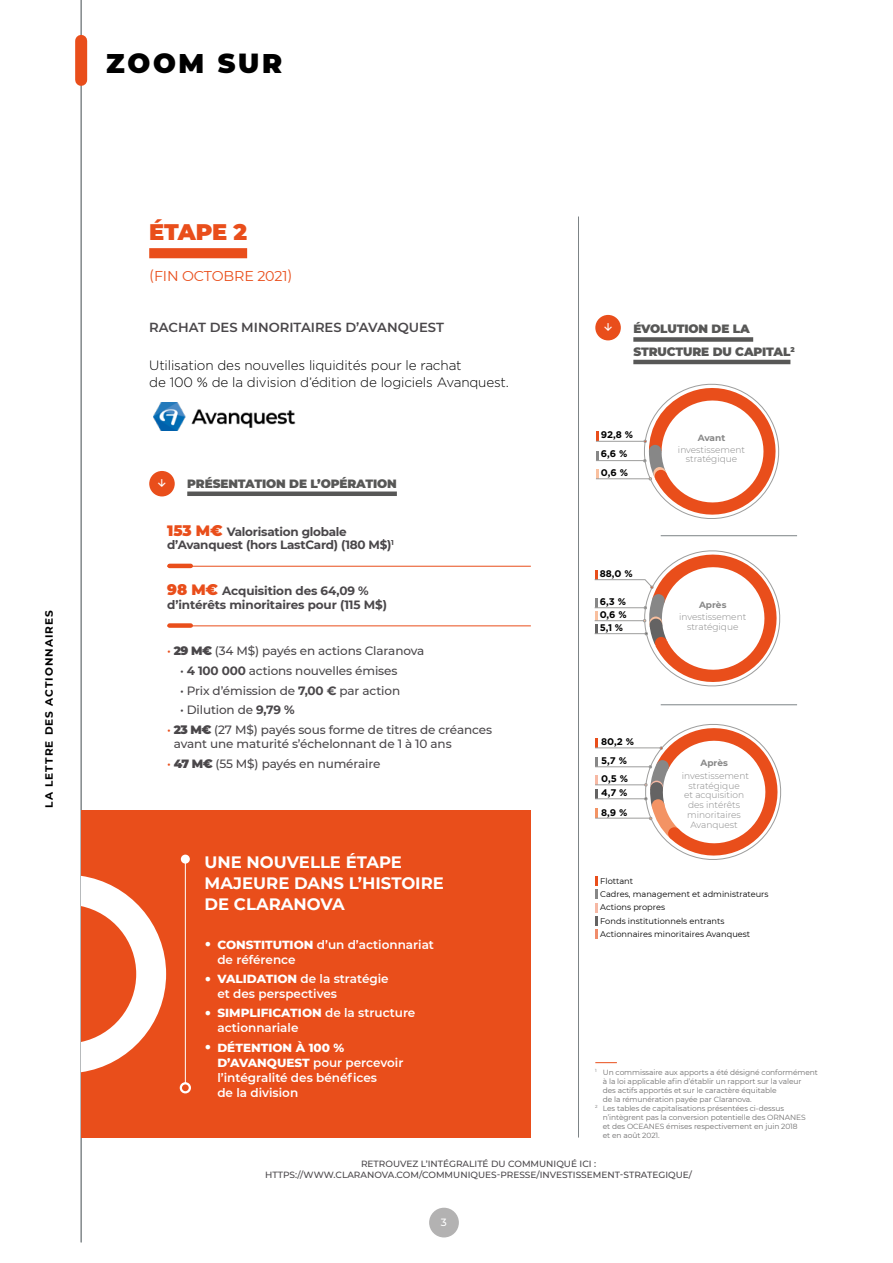
<style>
.page{position:relative;width:893px;height:1263px;background:#fff}
.page>*{position:absolute;margin:0;border:0;box-sizing:border-box;transform-origin:0 0}
.t1{font:900 27px "Montserrat";letter-spacing:.1em;color:#000}
.Rubrique{font:900 22.5px "Montserrat";letter-spacing:-.015em;color:#e94e1b}
.t2{font:700 16.5px/21px "Montserrat";color:#fff}
.Rubrique-2{font:14.25px "Montserrat";letter-spacing:-.01em;color:#e94e1b}
.Rubrique-3{font:300 13.5px/16.5px "Gotham";letter-spacing:-.01em;color:#000}
.t3{font:600 13.2px "Montserrat";color:#4a474a}
.Rubrique-4{font:500 12px/13.5px "Montserrat";letter-spacing:-.01em;color:#4a474a}
.t4{font:600 12px/15px "Montserrat";color:#fff}
.Rubrique-5{font:700 12px/13.5px "Montserrat";letter-spacing:-.02em;color:#4a474a}
.Rubrique-6{font:900 12px/22.5px "Montserrat";letter-spacing:-.01em;color:#575756}
.t5{font:700 10.5px "Montserrat";letter-spacing:.1em;color:#000}
.t6{font:10.5px "Flesh Plain";color:#fff}
.t7{font:500 10.5px "Montserrat";color:#fff}
.t8{font:700 9.6px/14px "Gotham";color:#000}
.t9{font:300 9px/9.8px "Montserrat";color:#878787;text-align:center}
.t10{font:500 9px "Montserrat";color:#4a474a}
.TC{font:8.25px "Montserrat";color:#000}
.t11{font:7.5px/9px "Montserrat";letter-spacing:-.01em;color:#706f6f}
.s1{font-weight:900;font-size:15px;color:#e94e1b}
.s2{color:#e94e1b}
.s3{font-weight:900}
.s4{font-weight:700}
.s5{font-size:21px}
.s6{font-weight:800}
</style>
<div class="page">
<div style="left:429px;top:1208px;width:30px;height:29px;background:#b3b2b2;border-radius:50%"></div>
<hr style="left:81px;top:0;width:1px;height:1242px;background:#7d8386">
<svg style="left:595px;top:757px;width:3px;height:9px"></svg>
<svg style="left:595px;top:775px;width:3px;height:23px"></svg>
<svg style="left:595px;top:808px;width:3px;height:10px"></svg>
<svg style="left:595px;top:738px;width:3px;height:9px"></svg>
<hr style="left:595px;top:784px;width:51px;height:1px;background:#9d9d9c">
<hr style="left:595px;top:798px;width:51px;height:1px;background:#9d9d9c">
<hr style="left:595px;top:766px;width:55px;height:1px;background:#9d9d9c">
<hr style="left:595px;top:747px;width:66px;height:1px;background:#9d9d9c">
<hr style="left:595px;top:818px;width:56px;height:1px;background:#9d9d9c">
<svg style="left:636px;top:724px;width:146px;height:136px"></svg>
<hr style="left:578px;top:216px;width:1px;height:921px;background:#7d8386">
<div style="left:75px;top:41px;width:12px;height:39px;background:#e94e1b"></div>
<div style="left:81px;top:810px;width:450px;height:327px;background:#e94e1b"></div>
<hr style="left:185px;top:859px;width:1px;height:224px;background:#fff">
<div style="left:181px;top:855px;width:9px;height:9px;background:#fff;border-radius:50%"></div>
<div style="left:180px;top:1082px;width:11px;height:11px;border:2px solid #fff;border-radius:50%"></div>
<svg style="left:81px;top:876px;width:85px;height:196px"></svg>
<svg style="left:596px;top:431px;width:3px;height:10px"></svg>
<svg style="left:596px;top:451px;width:3px;height:9px"></svg>
<svg style="left:596px;top:469px;width:3px;height:9px"></svg>
<hr style="left:596px;top:441px;width:49px;height:1px;background:#9d9d9c">
<hr style="left:596px;top:460px;width:50px;height:1px;background:#9d9d9c">
<hr style="left:596px;top:478px;width:54px;height:1px;background:#9d9d9c">
<svg style="left:635px;top:383px;width:145px;height:136px"></svg>
<svg style="left:594px;top:550px;width:187px;height:137px"></svg>
<div style="left:652px;top:594px;width:13px;height:13px;background:#878787;border-radius:50%"></div>
<div style="left:655px;top:637px;width:12px;height:12px;background:#e94e1b;border-radius:50%"></div>
<svg style="left:649px;top:616px;width:13px;height:13px"></svg>
<div style="left:650px;top:619px;width:12px;height:12px;background:#646363;border-radius:50%"></div>
<div style="left:633px;top:337px;width:120px;height:5px;background:#575756"></div>
<hr style="left:633px;top:360px;width:157px;height:4px;background:#575756">
<div style="left:595px;top:315px;width:26px;height:25px;background:#e94e1b;border-radius:50%"></div>
<hr style="left:661px;top:535px;width:136px;height:1px;background:#7d8386">
<hr style="left:661px;top:704px;width:136px;height:1px;background:#7d8386">
<div style="left:187px;top:491px;width:210px;height:5px;background:#575756"></div>
<hr style="left:167px;top:566px;width:364px;height:1px;background:#e94e1b">
<hr style="left:167px;top:626px;width:364px;height:1px;background:#e94e1b">
<hr style="left:169px;top:564px;width:22px;height:4px;background:#e94e1b">
<div style="left:169px;top:623px;width:22px;height:5px;background:#e94e1b"></div>
<div style="left:149px;top:471px;width:26px;height:25px;background:#e94e1b;border-radius:50%"></div>
<img style="left:153px;top:402px;width:142px;height:28px">
<div style="left:149px;top:248px;width:98px;height:10px;background:#e94e1b"></div>
<svg style="left:595px;top:1062px;width:22px;height:1px"></svg>
<svg style="left:595px;top:876px;width:3px;height:63px"></svg>
<p class="t1" style="left:106px;top:44px;width:177px">ZOOM SUR</p>
<h3 class="t5" style="left:41px;top:808px;width:199px;rotate:-90deg">LA LETTRE DES ACTIONNAIRES</h3>
<p class="Rubrique" style="left:149px;top:215px;width:99px">ÉTAPE 2</p>
<p class="Rubrique-2" style="left:149px;top:267px;width:145px">(FIN OCTOBRE 2021)</p>
<p class="t3" style="left:149px;top:318px;width:296px">RACHAT DES MINORITAIRES D’AVANQUEST</p>
<p class="Rubrique-3" style="left:149px;top:357px;width:361px">Utilisation des nouvelles liquidités pour le rachat<br>de 100 % de la division d’édition de logiciels Avanquest.</p>
<p class="Rubrique-6" style="left:187px;top:471px;width:211px">PRÉSENTATION DE L’OPÉRATION</p>
<p class="Rubrique-5" style="left:167px;top:524px;width:228px"><span class="s1">153 M€</span> Valorisation globale d’Avanquest (hors LastCard) (180 M$)<sup>1</sup></p>
<p class="Rubrique-5" style="left:167px;top:583px;width:221px"><span class="s1">98 M€</span> Acquisition des 64,09 % d’intérêts minoritaires pour (115 M$)</p>
<p class="Rubrique-4" style="left:167px;top:643px;width:259px"><span class="s2">•</span> <span class="s3">29 M€</span> (34 M$) payés en actions Claranova</p>
<p class="Rubrique-4" style="left:180px;top:663px;width:219px">• <span class="s4">4 100 000</span> actions nouvelles émises</p>
<p class="Rubrique-4" style="left:180px;top:683px;width:222px">• Prix d’émission de <span class="s4">7,00 €</span> par action</p>
<p class="Rubrique-4" style="left:180px;top:703px;width:116px">• Dilution de <span class="s4">9,79 %</span></p>
<p class="Rubrique-4" style="left:174px;top:723px;width:320px;text-indent:-7px"><span class="s2">•</span> <span class="s3">23 M€</span> (27 M$) payés sous forme de titres de créances avant une maturité s’échelonnant de 1 à 10 ans</p>
<p class="Rubrique-4" style="left:167px;top:756px;width:215px"><span class="s2">•</span> <span class="s3">47 M€</span> (55 M$) payés en numéraire</p>
<p class="t6" style="left:157px;top:477px;width:12px">j</p>
<p class="t2" style="left:205px;top:850px;width:241px">UNE NOUVELLE ÉTAPE<br>MAJEURE DANS L’HISTOIRE<br>DE CLARANOVA</p>
<p class="t4" style="left:217px;top:936px;width:218px;text-indent:-13px"><span class="s5">•</span> <span class="s6">CONSTITUTION</span> d’un d’actionnariat de référence</p>
<p class="t4" style="left:217px;top:971px;width:173px;text-indent:-13px"><span class="s5">•</span> <span class="s6">VALIDATION</span> de la stratégie et des perspectives</p>
<p class="t4" style="left:217px;top:1005px;width:199px;text-indent:-13px"><span class="s5">•</span> <span class="s6">SIMPLIFICATION</span> de la structure actionnariale</p>
<p class="t4" style="left:217px;top:1039px;width:188px;text-indent:-13px"><span class="s5">•</span> <span class="s6">DÉTENTION À 100 %<br>D’AVANQUEST</span> pour percevoir l’intégralité des bénéfices<br>de la division</p>
<p class="t6" style="left:603px;top:321px;width:12px">j</p>
<p class="Rubrique-6" style="left:633px;top:317px;width:163px">ÉVOLUTION DE LA<br>STRUCTURE DU CAPITAL<sup>2</sup></p>
<p class="t8" style="left:601px;top:425px;width:34px;line-height:19.5px">92,8 %<br>6,6 %</p>
<p class="t8" style="left:601px;top:465px;width:29px">0,6 %</p>
<p class="t9" style="left:678px;top:431px;width:69px;line-height:12px"><span class="s4">Avant </span>investissement</p>
<p class="t9" style="left:686px;top:454px;width:53px">stratégique</p>
<p class="t8" style="left:600px;top:566px;width:34px">88,0 %</p>
<p class="t8" style="left:600px;top:594px;width:28px">6,3 %</p>
<p class="t8" style="left:600px;top:620px;width:25px">5,1 %</p>
<p class="t8" style="left:600px;top:608px;width:29px">0,6 %</p>
<p class="t9" style="left:679px;top:599px;width:69px;line-height:12px"><span class="s4">Après </span>investissement</p>
<p class="t9" style="left:687px;top:622px;width:53px">stratégique</p>
<p class="t8" style="left:601px;top:734px;width:34px">80,2 %</p>
<p class="t8" style="left:601px;top:753px;width:27px">5,7 %</p>
<p class="t8" style="left:601px;top:771px;width:28px">0,5 %<br>4,7 %</p>
<p class="t8" style="left:601px;top:805px;width:28px">8,9 %</p>
<p class="t9" style="left:682px;top:756px;width:69px;line-height:13.2px"><span class="s4">Après </span>investissement</p>
<p class="t9" style="left:684px;top:780px;width:62px">stratégique et acquisition des intérêts minoritaires<br>Avanquest</p>
<p class="TC" style="left:600px;top:875px;width:34px">Flottant</p>
<p class="TC" style="left:600px;top:888px;width:170px">Cadres, management et administrateurs</p>
<p class="TC" style="left:600px;top:902px;width:66px">Actions propres</p>
<p class="TC" style="left:600px;top:915px;width:126px">Fonds institutionnels entrants</p>
<p class="TC" style="left:600px;top:928px;width:151px">Actionnaires minoritaires Avanquest</p>
<p class="t11" style="left:603px;top:1067px;width:217px;text-indent:-8px"><sup>1</sup> Un commissaire aux apports a été désigné conformément à la loi applicable afin d’établir un rapport sur la valeur<br>des actifs apportés et sur le caractère équitable<br>de la rémunération payée par Claranova.</p>
<p class="t11" style="left:603px;top:1103px;width:204px;text-indent:-8px"><sup>2</sup> Les tables de capitalisations présentées ci-dessus n’intègrent pas la conversion potentielle des ORNANES et des OCEANES émises respectivement en juin 2018 et en août 2021.</p>
<p class="t10" style="left:361px;top:1158px;width:237px">RETROUVEZ L’INTÉGRALITÉ DU COMMUNIQUÉ ICI :</p>
<p class="t10" style="left:265px;top:1168px;width:428px">HTTPS://WWW.CLARANOVA.COM/COMMUNIQUES-PRESSE/INVESTISSEMENT-STRATEGIQUE/</p>
<h3 class="t7" style="left:441px;top:1214px;width:8px">3</h3>
</div>
